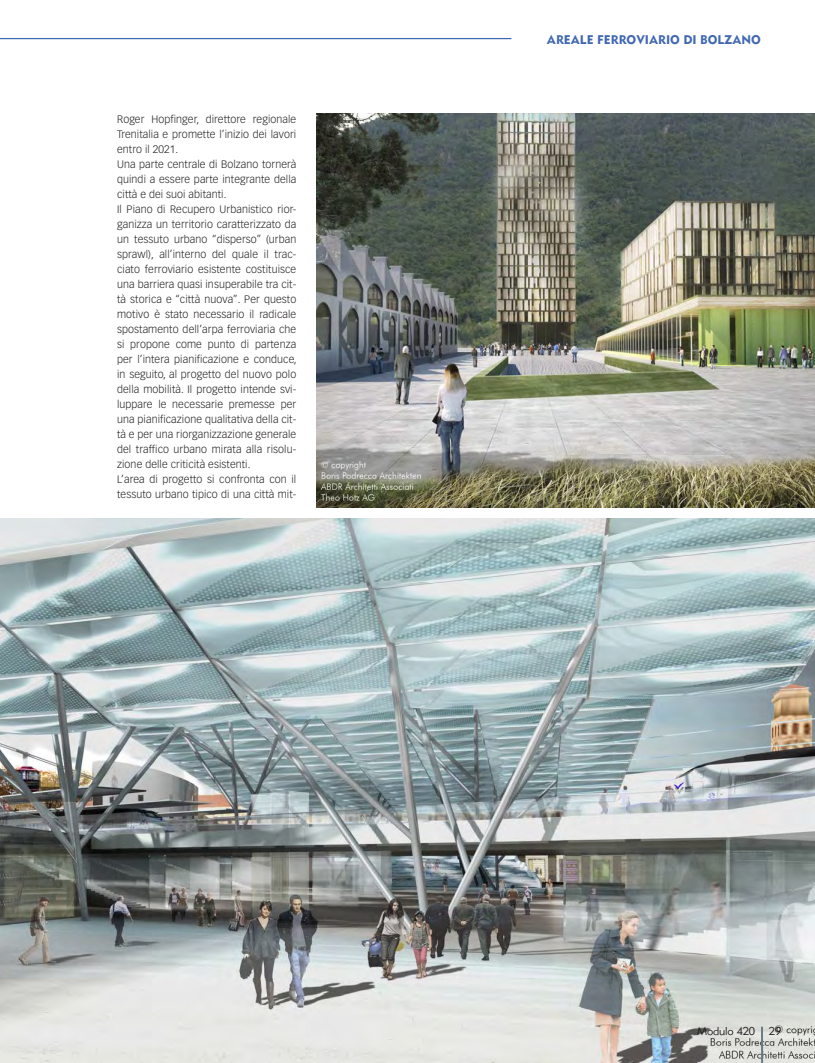
<style>
.page{position:relative;width:815px;height:1063px;background:#fff}
.page>*{position:absolute;margin:0;border:0;box-sizing:border-box;transform-origin:0 0}
.t1{font:12.5px "Metro Black Two";color:#4168b2}
.t2{font:11.25px "Metro Lite Two";letter-spacing:-.015em;color:#231f20}
.t3{font:300 10.62px/15px "Vectora LT Std";letter-spacing:.01em;color:#231f20}
</style>
<div class="page">
<img style="left:0;top:519px;width:815px;height:544px">
<hr style="left:761px;top:1027px;width:2px;height:36px;background:#647882">
<hr style="left:0;top:38px;width:511px;height:1px;background:#4168b2">
<img style="left:317px;top:113px;width:498px;height:394px">
<p class="t3" style="left:117px;top:112px;width:181px">Roger Hopfinger, direttore regionale Trenitalia e promette l’inizio dei lavori entro il 2021.<br>Una parte centrale di Bolzano tornerà quindi a essere parte integrante della città e dei suoi abitanti.<br>Il Piano di Recupero Urbanistico rior&shy;ganizza un territorio caratterizzato da un tessuto urbano “disperso” (urban sprawl), all’interno del quale il trac&shy;ciato ferroviario esistente costituisce una barriera quasi insuperabile tra cit&shy;tà storica e “città nuova”. Per questo motivo è stato necessario il radicale spostamento dell’arpa ferroviaria che si propone come punto di partenza per l’intera pianificazione e conduce, in seguito, al progetto del nuovo polo della mobilità. Il progetto intende svi&shy;luppare le necessarie premesse per una pianificazione qualitativa della cit&shy;tà e per una riorganizzazione generale del traffico urbano mirata alla risolu&shy;zione delle criticità esistenti.<br>L’area di progetto si confronta con il tessuto urbano tipico di una città mit-</p>
<p class="t1" style="left:547px;top:32px;width:215px">AREALE FERROVIARIO DI BOLZANO</p>
<p class="t2" style="left:697px;top:1025px;width:86px">Modulo 420 29</p>
</div>
